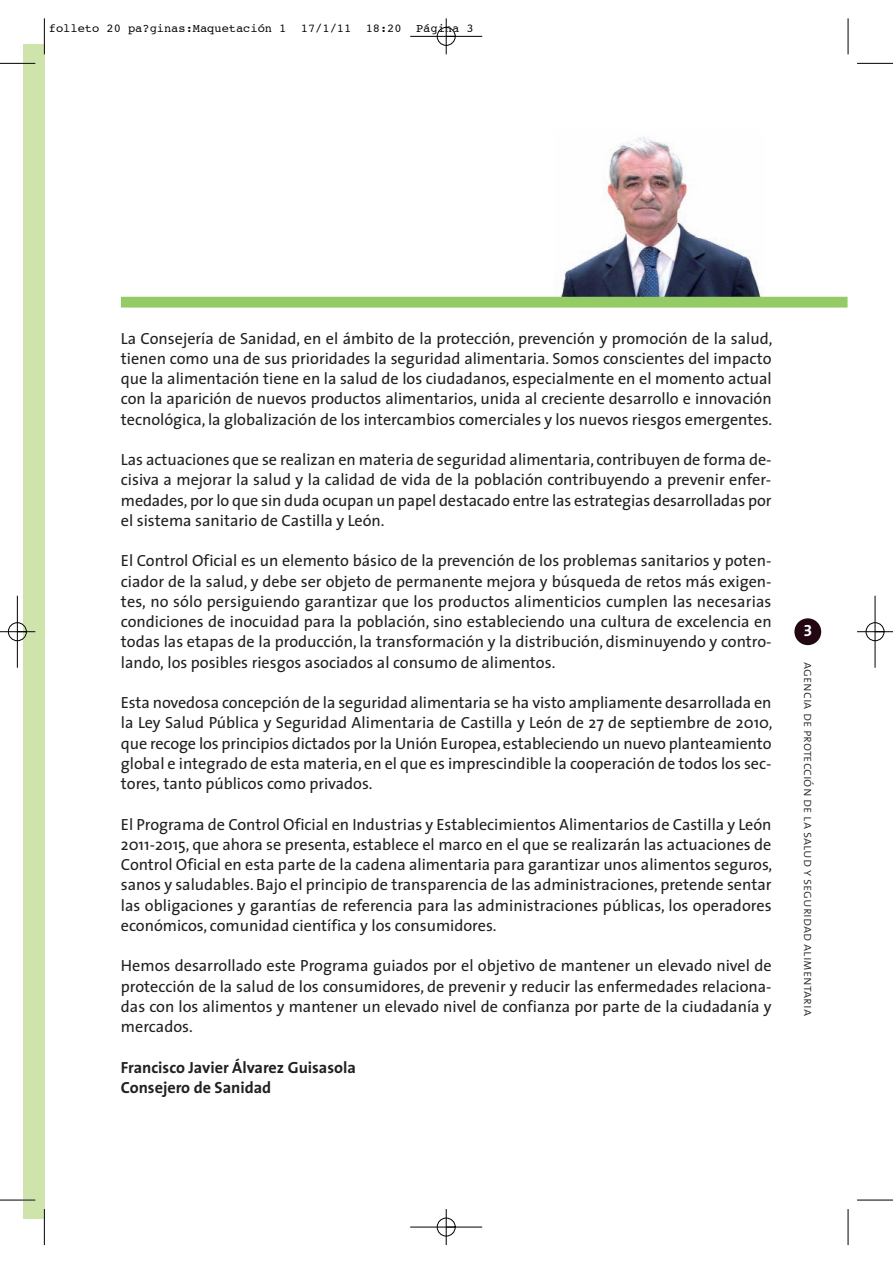
<style>
.page{position:relative;width:893px;height:1263px;background:#fff}
.page>*{position:absolute;margin:0;border:0;box-sizing:border-box;transform-origin:0 0}
.t1{font:16.2px/20.2px "The Sans";color:#231f20;text-align:justify}
.t2{font:700 16.2px/20.2px "The Sans";color:#231f20}
.t3{font:16.2px "The Sans Bold Expert";color:#fff}
.t4{font:13.5px "The Sans Light Caps";color:#231f20}
.t5{font:12px "Courier";color:#000}
</style>
<div class="page">
<img style="left:555px;top:137px;width:209px;height:160px">
<div style="left:23px;top:44px;width:21px;height:1175px;background:#cfe4aa"></div>
<div style="left:794px;top:618px;width:27px;height:27px;background:#230712;border-radius:50%"></div>
<div style="left:121px;top:297px;width:726px;height:11px;background:#95cb64"></div>
<hr style="left:44px;top:18px;width:1px;height:36px;background:#000">
<hr style="left:0;top:63px;width:35px;height:1px;background:#000">
<hr style="left:848px;top:18px;width:1px;height:36px;background:#000">
<hr style="left:857px;top:63px;width:36px;height:1px;background:#000">
<hr style="left:44px;top:1209px;width:1px;height:36px;background:#000">
<hr style="left:0;top:1200px;width:35px;height:1px;background:#000">
<hr style="left:848px;top:1209px;width:1px;height:36px;background:#000">
<hr style="left:857px;top:1200px;width:36px;height:1px;background:#000">
<div style="left:437px;top:27px;width:19px;height:19px;border:1px solid #fff;border-radius:50%"></div>
<div style="left:437px;top:1218px;width:19px;height:18px;border:1px solid #fff;border-radius:50%"></div>
<hr style="left:410px;top:36px;width:72px;height:1px;background:#000">
<hr style="left:410px;top:1227px;width:72px;height:1px;background:#000">
<hr style="left:17px;top:596px;width:1px;height:72px;background:#000">
<hr style="left:875px;top:596px;width:1px;height:72px;background:#000">
<hr style="left:446px;top:18px;width:1px;height:36px;background:#000">
<hr style="left:446px;top:1209px;width:1px;height:36px;background:#000">
<hr style="left:0;top:631px;width:35px;height:1px;background:#000">
<hr style="left:857px;top:631px;width:36px;height:1px;background:#000">
<div style="left:437px;top:27px;width:18px;height:19px;border:1px solid #000;border-radius:50%"></div>
<div style="left:437px;top:1218px;width:18px;height:18px;border:1px solid #000;border-radius:50%"></div>
<div style="left:8px;top:622px;width:19px;height:19px;border:1px solid #000;border-radius:50%"></div>
<div style="left:866px;top:622px;width:18px;height:19px;border:1px solid #000;border-radius:50%"></div>
<p class="t5" style="left:49px;top:23px;width:426px">folleto 20 pa?ginas:Maquetación 1 17/1/11 18:20 Página 3</p>
<p class="t1" style="left:121px;top:330px;width:653px">La Consejería de Sanidad, en el ámbito de la protección, prevención y promoción de la salud, tienen como una de sus prioridades la seguridad alimentaria. Somos conscientes del impacto que la alimentación tiene en la salud de los ciudadanos, especialmente en el momento actual con la aparición de nuevos productos alimentarios, unida al creciente desarrollo e innovación tecnológica, la globalización de los intercambios comerciales y los nuevos riesgos emergentes.</p>
<p class="t1" style="left:121px;top:451px;width:652px">Las actuaciones que se realizan en materia de seguridad alimentaria, contribuyen de forma de&shy;cisiva a mejorar la salud y la calidad de vida de la población contribuyendo a prevenir enfer&shy;medades, por lo que sin duda ocupan un papel destacado entre las estrategias desarrolladas por el sistema sanitario de Castilla y León.</p>
<p class="t1" style="left:121px;top:552px;width:652px">El Control Oficial es un elemento básico de la prevención de los problemas sanitarios y poten&shy;ciador de la salud, y debe ser objeto de permanente mejora y búsqueda de retos más exigen&shy;tes, no sólo persiguiendo garantizar que los productos alimenticios cumplen las necesarias condiciones de inocuidad para la población, sino estableciendo una cultura de excelencia en todas las etapas de la producción, la transformación y la distribución, disminuyendo y contro&shy;lando, los posibles riesgos asociados al consumo de alimentos.</p>
<p class="t1" style="left:121px;top:694px;width:653px">Esta novedosa concepción de la seguridad alimentaria se ha visto ampliamente desarrollada en la Ley Salud Pública y Seguridad Alimentaria de Castilla y León de 27 de septiembre de 2010, que recoge los principios dictados por la Unión Europea, estableciendo un nuevo planteamiento global e integrado de esta materia, en el que es imprescindible la cooperación de todos los sec&shy;tores, tanto públicos como privados.</p>
<p class="t1" style="left:121px;top:816px;width:653px">El Programa de Control Oficial en Industrias y Establecimientos Alimentarios de Castilla y León 2011-2015, que ahora se presenta, establece el marco en el que se realizarán las actuaciones de Control Oficial en esta parte de la cadena alimentaria para garantizar unos alimentos seguros, sanos y saludables. Bajo el principio de transparencia de las administraciones, pretende sentar las obligaciones y garantías de referencia para las administraciones públicas, los operadores económicos, comunidad científica y los consumidores.</p>
<p class="t1" style="left:121px;top:957px;width:652px">Hemos desarrollado este Programa guiados por el objetivo de mantener un elevado nivel de protección de la salud de los consumidores, de prevenir y reducir las enfermedades relaciona&shy;das con los alimentos y mantener un elevado nivel de confianza por parte de la ciudadanía y mercados.</p>
<p class="t2" style="left:121px;top:1059px;width:237px">Francisco Javier Álvarez Guisasola<br>Consejero de Sanidad</p>
<p class="t3" style="left:803px;top:621px;width:10px">3</p>
<p class="t4" style="left:817px;top:662px;width:355px;rotate:90deg">agencia de protección de la salud y seguridad alimentaria</p>
</div>
